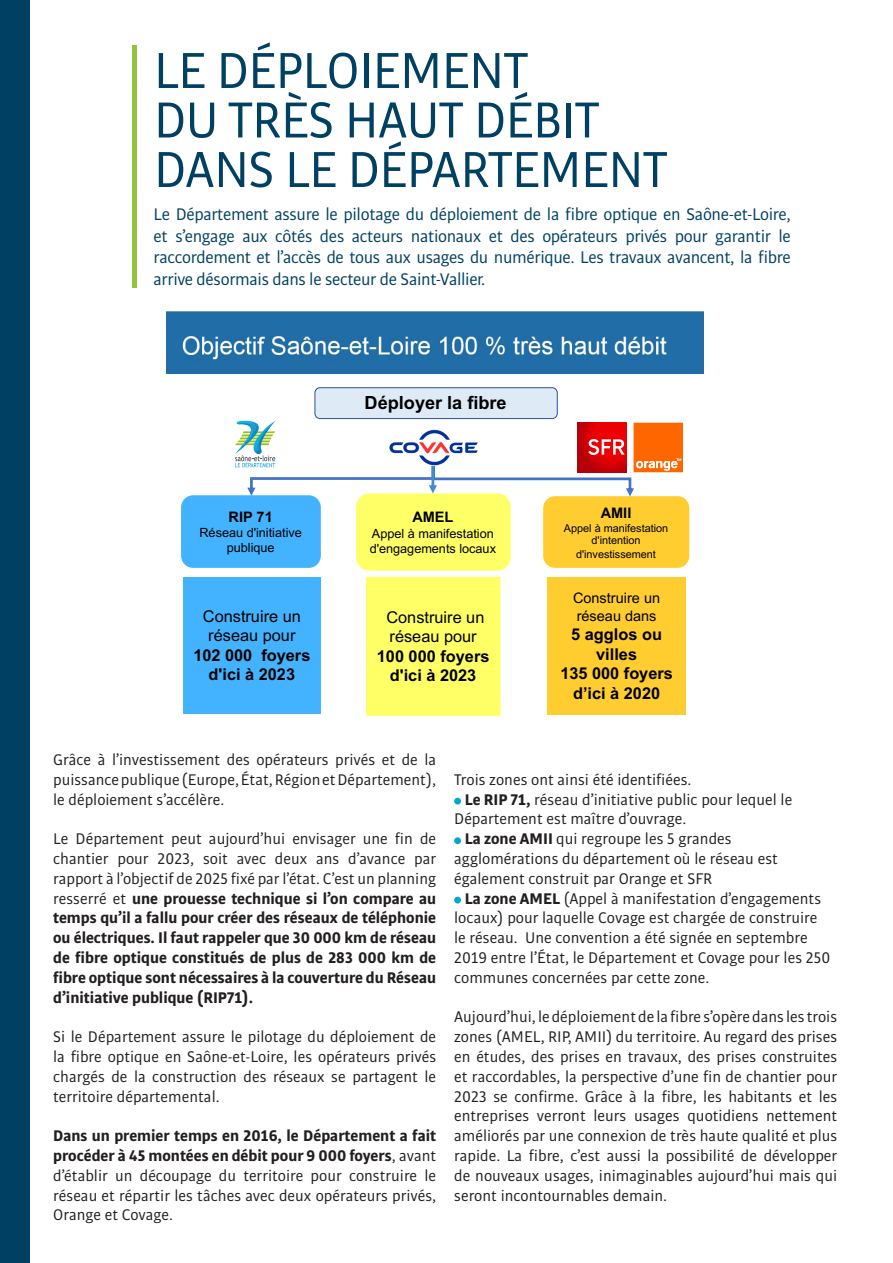
<style>
.page{position:relative;width:893px;height:1263px;background:#fff}
.page>*{position:absolute;margin:0;border:0;box-sizing:border-box;transform-origin:0 0}
.t1{font:54px "Bulo";letter-spacing:-.02em;color:#004063}
.t2{font:700 18.15px "Arial";color:#000}
.t3{font:18px/21.6px "Bulo";letter-spacing:-.02em;color:#004063;text-align:justify}
.t4{font:16.5px/19.8px "Bulo";color:#231f20;text-align:justify}
.t5{font:700 16.5px/19.8px "Bulo";color:#231f20;text-align:justify}
.t6{font:16.35px/19.4px "Arial";color:#000;text-align:center}
.t7{font:700 16.35px/19.6px "Arial";color:#000;text-align:center}
.t8{font:14.55px/17.2px "Arial";color:#000}
.t9{font:700 14.55px "Arial";color:#000}
.t10{font:12.75px/15.5px "Arial";color:#000;text-align:center}
.t11{font:10.95px/13.2px "Arial";letter-spacing:-.005em;color:#000;text-align:center}
.s1{font-weight:700}
.s2{font-weight:400}
</style>
<div class="page">
<div style="left:315px;top:388px;width:242px;height:31px;background:#deebf7;border-radius:5px"></div>
<div style="left:314px;top:387px;width:244px;height:32px;border:1px solid #2f528f;border-radius:5px"></div>
<div style="left:181px;top:495px;width:140px;height:73px;background:#43b3ff;border-radius:12px"></div>
<div style="left:357px;top:494px;width:153px;height:76px;background:#ff6;border-radius:13px"></div>
<div style="left:356px;top:493px;width:154px;height:78px;border:1px solid #ff6;border-radius:13px"></div>
<div style="left:543px;top:496px;width:146px;height:72px;background:#ffcd2f;border-radius:12px"></div>
<div style="left:183px;top:577px;width:138px;height:136px;background:#43b3ff"></div>
<div style="left:367px;top:577px;width:133px;height:138px;background:#ff6"></div>
<div style="left:366px;top:577px;width:134px;height:139px;border:1px solid #ff6"></div>
<div style="left:547px;top:577px;width:139px;height:138px;background:#ffcd2f"></div>
<div style="left:0;top:0;width:30px;height:1263px;background:#004063"></div>
<hr style="left:132px;top:45px;width:4px;height:243px;background:#92c33d">
<img style="left:167px;top:311px;width:537px;height:63px">
<div style="left:454px;top:798px;width:7px;height:6px;background:#00a8d0;border-radius:50%"></div>
<div style="left:454px;top:837px;width:7px;height:7px;background:#00a8d0;border-radius:50%"></div>
<div style="left:454px;top:897px;width:7px;height:6px;background:#00a8d0;border-radius:50%"></div>
<svg style="left:235px;top:421px;width:448px;height:75px"></svg>
<p class="t1" style="left:154px;top:37px;width:376px">LE DÉPLOIEMENT</p>
<p class="t1" style="left:154px;top:86px;width:447px">DU TRÈS HAUT DÉBIT</p>
<p class="t1" style="left:154px;top:136px;width:516px">DANS LE DÉPARTEMENT</p>
<p class="t3" style="left:154px;top:203px;width:639px">Le Département assure le pilotage du déploiement de la fibre optique en Saône-et-Loire, et s’engage aux côtés des acteurs nationaux et des opérateurs privés pour garantir le raccordement et l’accès de tous aux usages du numérique. Les travaux avancent, la fibre arrive désormais dans le secteur de Saint-Vallier.</p>
<p class="t9" style="left:229px;top:506px;width:46px">RIP 71</p>
<p class="t10" style="left:199px;top:525px;width:104px">Réseau d'initiative publique</p>
<p class="t2" style="left:365px;top:390px;width:143px">Déployer la fibre</p>
<p class="t9" style="left:412px;top:507px;width:43px">AMEL</p>
<p class="t10" style="left:370px;top:526px;width:128px;text-align:left">Appel à manifestation d'engagements locaux</p>
<p class="t6" style="left:193px;top:607px;width:119px">Construire un réseau pour<br><span class="s1">102 000 foyers d'ici à 2023</span></p>
<p class="t6" style="left:377px;top:608px;width:114px">Construire un réseau pour<br><span class="s1">100 000 foyers d'ici à 2023</span></p>
<p class="t9" style="left:601px;top:503px;width:32px">AMII</p>
<p class="t11" style="left:564px;top:521px;width:106px">Appel à manifestation d'intention d'investissement</p>
<p class="t8" style="left:573px;top:589px;width:89px">Construire un réseau dans</p>
<p class="t7" style="left:560px;top:624px;width:114px">5 agglos ou villes<br>135 000 foyers d’ici à 2020</p>
<p class="t4" style="left:53px;top:749px;width:384px">Grâce à l’investissement des opérateurs privés et de la puissance publique (Europe, État, Région et Département), le déploiement s’accélère.</p>
<p class="t5" style="left:53px;top:828px;width:385px"><span class="s2">Le Département peut aujourd’hui envisager une fin de chantier pour 2023, soit avec deux ans d’avance par rapport à l’objectif de 2025 fixé par l’état. C’est un planning resserré et</span> une prouesse technique si l’on compare au temps qu’il a fallu pour créer des réseaux de téléphonie ou électriques. Il faut rappeler que 30 000 km de réseau de fibre optique constitués de plus de 283 000 km de fibre optique sont nécessaires à la couverture du Réseau d’initiative publique (RIP71).</p>
<p class="t4" style="left:53px;top:1026px;width:384px">Si le Département assure le pilotage du déploiement de la fibre optique en Saône-et-Loire, les opérateurs privés chargés de la construction des réseaux se partagent le territoire départemental.</p>
<p class="t4" style="left:53px;top:1125px;width:385px"><span class="s1">Dans un premier temps en 2016, le Département a fait procéder à 45 montées en débit pour 9 000 foyers</span>, avant d’établir un découpage du territoire pour construire le réseau et répartir les tâches avec deux opérateurs privés, Orange et Covage.</p>
<p class="t4" style="left:454px;top:769px;width:239px">Trois zones ont ainsi été identifiées.</p>
<p class="t4" style="left:454px;top:789px;width:340px;text-indent:11px"><span class="s1">Le RIP 71,</span> réseau d’initiative public pour lequel le<br>Département est maître d’ouvrage.</p>
<p class="t4" style="left:454px;top:828px;width:325px;text-align:left;text-indent:11px"><span class="s1">La zone AMII</span> qui regroupe les 5 grandes agglomérations du département où le réseau est également construit par Orange et SFR</p>
<p class="t4" style="left:454px;top:888px;width:378px;text-align:left;text-indent:11px"><span class="s1">La zone AMEL</span> (Appel à manifestation d’engagements locaux) pour laquelle Covage est chargée de construire le réseau. Une convention a été signée en septembre 2019 entre l’État, le Département et Covage pour les 250 communes concernées par cette zone.</p>
<p class="t4" style="left:454px;top:1007px;width:385px">Aujourd’hui, le déploiement de la fibre s’opère dans les trois zones (AMEL, RIP, AMII) du territoire. Au regard des prises en études, des prises en travaux, des prises construites et raccordables, la perspective d’une fin de chantier pour 2023 se confirme. Grâce à la fibre, les habitants et les entreprises verront leurs usages quotidiens nettement améliorés par une connexion de très haute qualité et plus rapide. La fibre, c’est aussi la possibilité de développer de nouveaux usages, inimaginables aujourd’hui mais qui seront incontournables demain.</p>
</div>
